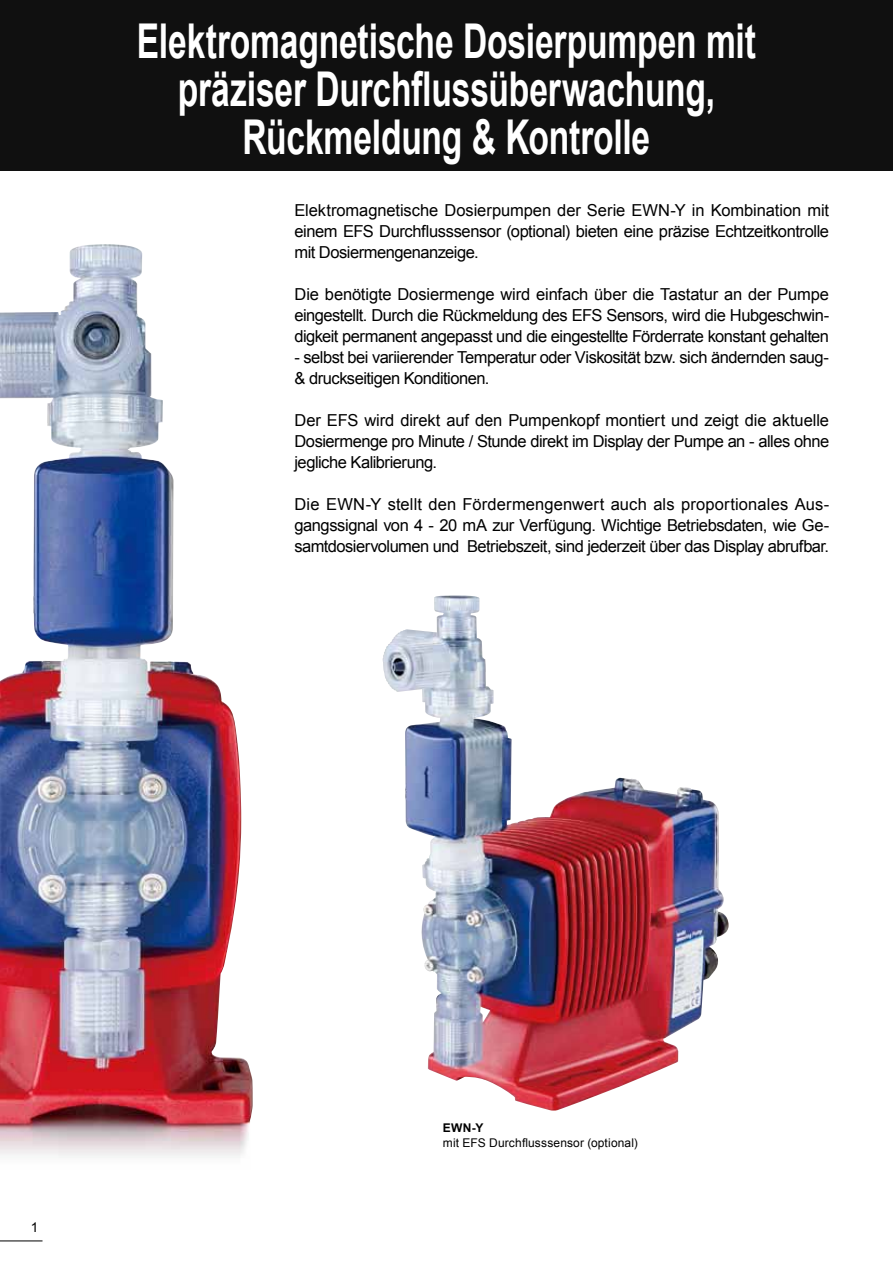
<style>
.page{position:relative;width:893px;height:1263px;background:#fff}
.page>*{position:absolute;margin:0;border:0;box-sizing:border-box;transform-origin:0 0}
.t1{font:700 48px/48px "Arial";letter-spacing:-.005em;color:#fff;text-align:center;scale:.7 1}
.t2{font:16.5px/21px "Arial";letter-spacing:-.03em;color:#000;text-align:justify}
.t3{font:13.5px "Arial";color:#000}
.t4{font:12px "Arial";letter-spacing:.01em;color:#000}
.t5{font:700 12px "Arial";color:#000}
</style>
<div class="page">
<div style="left:0;top:0;width:893px;height:170px;background:#101010"></div>
<img style="left:0;top:244px;width:253px;height:914px">
<img style="left:383px;top:598px;width:335px;height:513px">
<hr style="left:0;top:1241px;width:43px;height:1px;background:#000">
<h1 class="t1" style="left:137px;top:19px;width:886px">Elektromagnetische Dosierpumpen mit präziser Durchflussüberwachung,<br>Rückmeldung &amp; Kontrolle</h1>
<p class="t2" style="left:294px;top:200px;width:536px">Elektromagnetische Dosierpumpen der Serie EWN-Y in Kombination mit einem EFS Durchflusssensor (optional) bieten eine präzise Echtzeitkontrolle mit Dosiermengenanzeige.</p>
<p class="t2" style="left:294px;top:284px;width:536px">Die benötigte Dosiermenge wird einfach über die Tastatur an der Pumpe eingestellt. Durch die Rückmeldung des EFS Sensors, wird die Hubgeschwin&shy;digkeit permanent angepasst und die eingestellte Förderrate konstant gehalten</p>
<p class="t2" style="left:294px;top:347px;width:536px">- selbst bei variierender Temperatur oder Viskosität bzw. sich ändernden saug-&amp; druckseitigen Konditionen.</p>
<p class="t2" style="left:294px;top:410px;width:536px">Der EFS wird direkt auf den Pumpenkopf montiert und zeigt die aktuelle Dosiermenge pro Minute / Stunde direkt im Display der Pumpe an - alles ohne jegliche Kalibrierung.</p>
<p class="t2" style="left:294px;top:494px;width:536px">Die EWN-Y stellt den Fördermengenwert auch als proportionales Aus&shy;gangssignal von 4 - 20 mA zur Verfügung. Wichtige Betriebsdaten, wie Ge&shy;samtdosiervolumen und Betriebszeit, sind jederzeit über das Display abrufbar.</p>
<p class="t3" style="left:31px;top:1218px;width:9px">1</p>
<p class="t5" style="left:443px;top:1120px;width:42px">EWN-Y</p>
<p class="t4" style="left:443px;top:1135px;width:197px">mit EFS Durchflusssensor (optional)</p>
</div>
